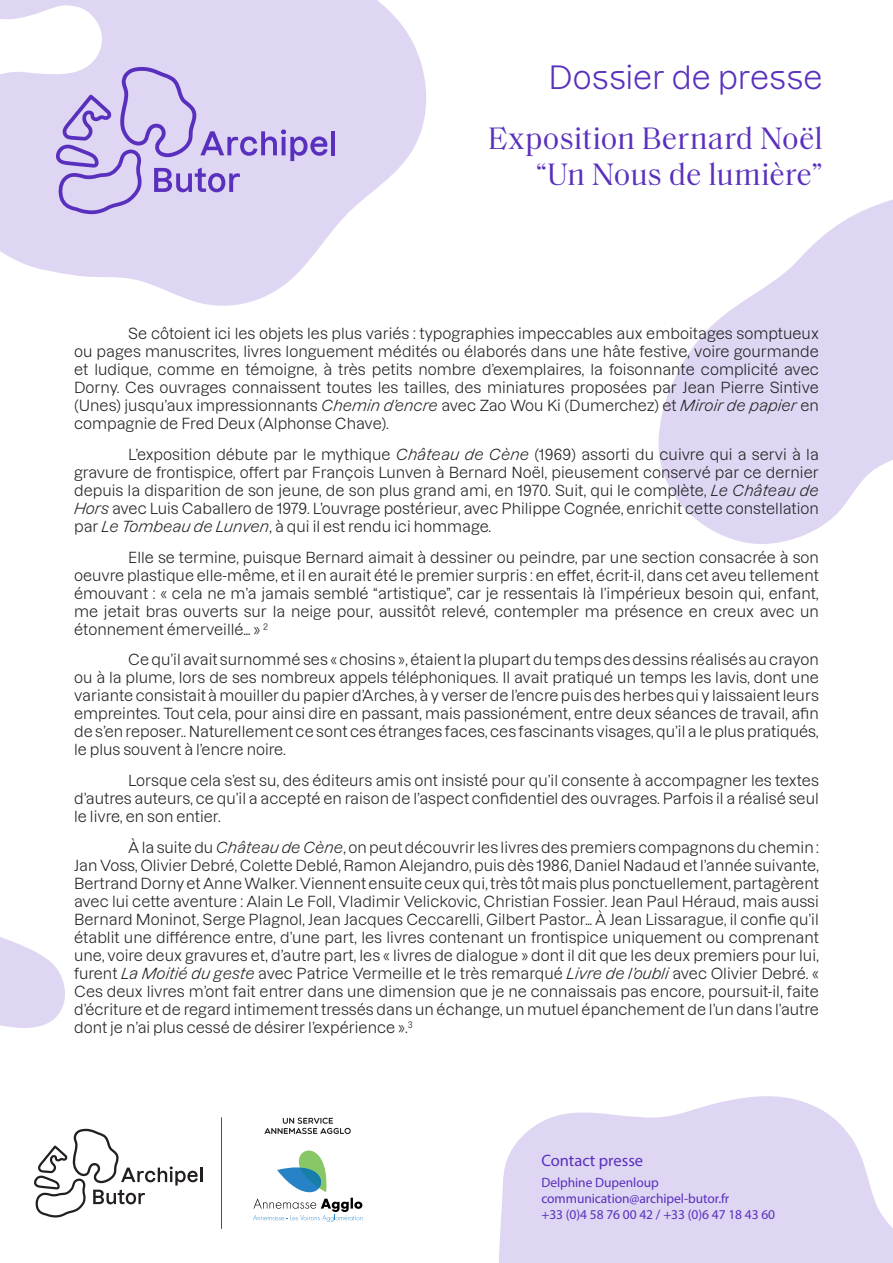
<style>
.page{position:relative;width:893px;height:1263px;background:#fff}
.page>*{position:absolute;margin:0;border:0;box-sizing:border-box;transform-origin:0 0}
.t1{font:31.5px/36px "Saol Text";letter-spacing:-.005em;color:#5930bd;text-align:right}
.t2{font:31.5px "Dazzed";letter-spacing:.005em;color:#5930bd}
.t3{font:16.5px "Myriad Pro";color:#5930bd}
.t4{font:15px/18px "Dazzed";color:#231f20;text-align:justify}
.t5{font:13.5px/16.2px "Myriad Pro";letter-spacing:-.005em;color:#5930bd}
.s1{font-style:italic}
</style>
<div class="page">
<svg style="left:0;top:937px;width:65px;height:91px"></svg>
<svg style="left:499px;top:1096px;width:394px;height:167px;fill:#ded6f2"></svg>
<svg style="left:658px;top:199px;width:235px;height:345px;fill:#ded6f2"></svg>
<hr style="left:221px;top:1117px;width:1px;height:112px;background:#231f20">
<svg style="left:253px;top:1150px;width:110px;height:72px"></svg>
<svg style="left:34px;top:1129px;width:168px;height:88px"></svg>
<svg style="left:264px;top:1117px;width:87px;height:17px"></svg>
<svg style="left:0;top:0;width:426px;height:306px;fill:#ded6f2"></svg>
<hr style="left:331px;top:131px;width:4px;height:24px;background:#5930bd">
<svg style="left:56px;top:67px;width:272px;height:147px;background:#cdc1eb"></svg>
<h1 class="t2" style="left:548px;top:52px;width:276px">Dossier de presse</h1>
<h1 class="t1" style="left:488px;top:118px;width:336px">Exposition Bernard Noël “Un Nous de lumière”</h1>
<p class="t4" style="left:74px;top:323px;width:746px;text-indent:54px">Se côtoient ici les objets les plus variés : typographies impeccables aux emboitages somptueux ou pages manuscrites, livres longuement médités ou élaborés dans une hâte festive, voire gourmande et ludique, comme en témoigne, à très petits nombre d’exemplaires, la foisonnante complicité avec Dorny. Ces ouvrages connaissent toutes les tailles, des miniatures proposées par Jean Pierre Sintive (Unes) jusqu’aux impressionnants <span class="s1">Chemin d’encre</span> avec Zao Wou Ki (Dumerchez) et <span class="s1">Miroir de papier</span> en compagnie de Fred Deux (Alphonse Chave).</p>
<p class="t4" style="left:74px;top:443px;width:746px;text-indent:54px">L’exposition débute par le mythique <span class="s1">Château de Cène</span> (1969) assorti du cuivre qui a servi à la gravure de frontispice, offert par François Lunven à Bernard Noël, pieusement conservé par ce dernier depuis la disparition de son jeune, de son plus grand ami, en 1970. Suit, qui le complète, <span class="s1">Le Château de Hors</span> avec Luis Caballero de 1979. L’ouvrage postérieur, avec Philippe Cognée, enrichit cette constellation par <span class="s1">Le Tombeau de Lunven</span>, à qui il est rendu ici hommage.</p>
<p class="t4" style="left:74px;top:546px;width:746px;text-indent:54px">Elle se termine, puisque Bernard aimait à dessiner ou peindre, par une section consacrée à son oeuvre plastique elle-même, et il en aurait été le premier surpris : en effet, écrit-il, dans cet aveu tellement émouvant : « cela ne m’a jamais semblé “artistique”, car je ressentais là l’impérieux besoin qui, enfant, me jetait bras ouverts sur la neige pour, aussitôt relevé, contempler ma présence en creux avec un étonnement émerveillé… » <sup>2</sup></p>
<p class="t4" style="left:74px;top:649px;width:746px;text-indent:54px">Ce qu’il avait surnommé ses « chosins », étaient la plupart du temps des dessins réalisés au crayon ou à la plume, lors de ses nombreux appels téléphoniques. Il avait pratiqué un temps les lavis, dont une variante consistait à mouiller du papier d’Arches, à y verser de l’encre puis des herbes qui y laissaient leurs empreintes. Tout cela, pour ainsi dire en passant, mais passionément, entre deux séances de travail, afin de s’en reposer.. Naturellement ce sont ces étranges faces, ces fascinants visages, qu’il a le plus pratiqués, le plus souvent à l’encre noire.</p>
<p class="t4" style="left:74px;top:770px;width:746px;text-indent:54px">Lorsque cela s’est su, des éditeurs amis ont insisté pour qu’il consente à accompagner les textes d’autres auteurs, ce qu’il a accepté en raison de l’aspect confidentiel des ouvrages. Parfois il a réalisé seul le livre, en son entier.</p>
<p class="t4" style="left:74px;top:837px;width:746px;text-indent:54px">À la suite du <span class="s1">Château de Cène</span>, on peut découvrir les livres des premiers compagnons du chemin :<br>Jan Voss, Olivier Debré, Colette Deblé, Ramon Alejandro, puis dès 1986, Daniel Nadaud et l’année suivante, Bertrand Dorny et Anne Walker. Viennent ensuite ceux qui, très tôt mais plus ponctuellement, partagèrent avec lui cette aventure : Alain Le Foll, Vladimir Velickovic, Christian Fossier. Jean Paul Héraud, mais aussi Bernard Moninot, Serge Plagnol, Jean Jacques Ceccarelli, Gilbert Pastor… À Jean Lissarague, il confie qu’il établit une différence entre, d’une part, les livres contenant un frontispice uniquement ou comprenant une, voire deux gravures et, d’autre part, les « livres de dialogue » dont il dit que les deux premiers pour lui, furent <span class="s1">La Moitié du geste</span> avec Patrice Vermeille et le très remarqué <span class="s1">Livre de l’oubli</span> avec Olivier Debré. « Ces deux livres m’ont fait entrer dans une dimension que je ne connaissais pas encore, poursuit-il, faite d’écriture et de regard intimement tressés dans un échange, un mutuel épanchement de l’un dans l’autre dont je n’ai plus cessé de désirer l’expérience ».<sup>3</sup></p>
<p class="t3" style="left:541px;top:1150px;width:103px">Contact presse</p>
<p class="t5" style="left:541px;top:1174px;width:235px">Delphine Dupenloup communication@archipel-butor.fr<br>+33 (0)4 58 76 00 42 / +33 (0)6 47 18 43 60</p>
</div>
